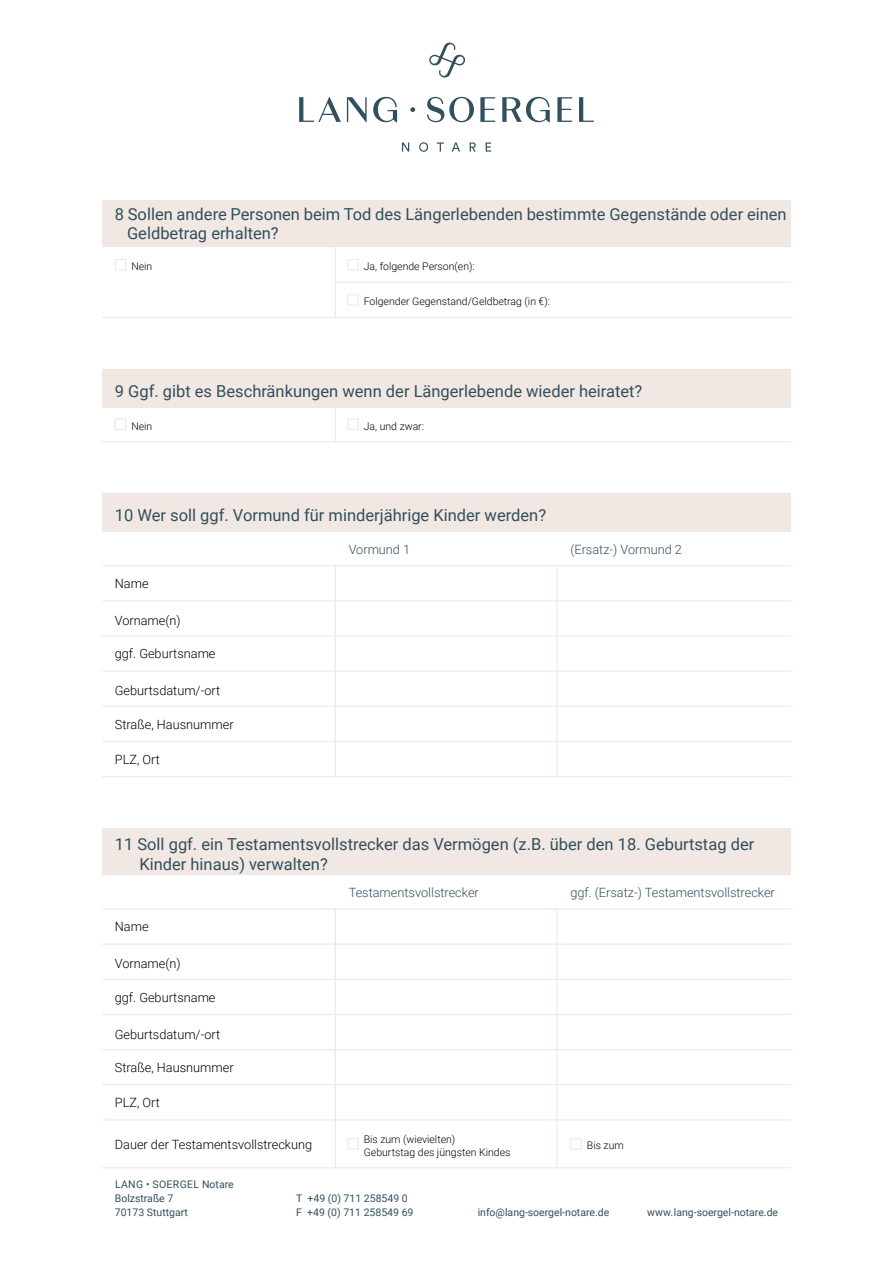
<style>
.page{position:relative;width:893px;height:1263px;background:#fff}
.page>*{position:absolute;margin:0;border:0;box-sizing:border-box;transform-origin:0 0}
.t1{font:16.5px/19.5px "Roboto";color:#314f5c}
.t2{font:300 12.75px "Roboto";color:#000}
.t3{font:300 12.75px "Roboto";color:#314f5c}
.t4{font:10.5px/14.2px "Roboto";color:#314f5c}
.t5{font:300 10.5px/12.6px "Roboto";color:#000}
</style>
<div class="page">
<svg style="left:429px;top:43px;width:36px;height:35px"></svg>
<svg style="left:402px;top:142px;width:7px;height:10px"></svg>
<svg style="left:419px;top:142px;width:9px;height:10px"></svg>
<svg style="left:437px;top:142px;width:7px;height:10px"></svg>
<svg style="left:452px;top:142px;width:8px;height:10px"></svg>
<svg style="left:470px;top:142px;width:6px;height:10px"></svg>
<svg style="left:486px;top:142px;width:5px;height:10px"></svg>
<svg style="left:410px;top:107px;width:5px;height:5px"></svg>
<svg style="left:427px;top:97px;width:47px;height:25px"></svg>
<svg style="left:480px;top:97px;width:15px;height:25px"></svg>
<svg style="left:557px;top:97px;width:15px;height:25px"></svg>
<svg style="left:579px;top:97px;width:15px;height:25px"></svg>
<svg style="left:502px;top:97px;width:48px;height:25px"></svg>
<svg style="left:299px;top:97px;width:42px;height:25px"></svg>
<svg style="left:347px;top:97px;width:20px;height:25px"></svg>
<svg style="left:373px;top:97px;width:24px;height:25px"></svg>
<div style="left:102px;top:200px;width:689px;height:47px;background:#f2e8e3"></div>
<div style="left:102px;top:828px;width:689px;height:47px;background:#f2e8e3"></div>
<div style="left:102px;top:493px;width:689px;height:39px;background:#f2e8e3"></div>
<div style="left:102px;top:369px;width:689px;height:38px;background:#f2e8e3"></div>
<hr style="left:336px;top:282px;width:455px;height:1px;background:#f2e8e3">
<hr style="left:102px;top:317px;width:689px;height:1px;background:#f2e8e3">
<hr style="left:335px;top:247px;width:1px;height:70px;background:#f2e8e3">
<div style="left:115px;top:259px;width:11px;height:11px;border:1px solid #f2e8e3"></div>
<div style="left:347px;top:259px;width:12px;height:11px;border:1px solid #f2e8e3"></div>
<div style="left:347px;top:294px;width:12px;height:12px;border:1px solid #f2e8e3"></div>
<hr style="left:556px;top:908px;width:2px;height:259px;background:#f2e8e3">
<hr style="left:335px;top:909px;width:1px;height:259px;background:#f2e8e3">
<hr style="left:102px;top:943px;width:689px;height:2px;background:#f2e8e3">
<hr style="left:102px;top:908px;width:689px;height:1px;background:#f2e8e3">
<hr style="left:102px;top:979px;width:689px;height:1px;background:#f2e8e3">
<hr style="left:102px;top:1014px;width:689px;height:1px;background:#f2e8e3">
<hr style="left:102px;top:1049px;width:689px;height:1px;background:#f2e8e3">
<hr style="left:102px;top:1084px;width:689px;height:1px;background:#f2e8e3">
<hr style="left:102px;top:1119px;width:689px;height:1px;background:#f2e8e3">
<hr style="left:102px;top:1167px;width:689px;height:1px;background:#f2e8e3">
<hr style="left:556px;top:565px;width:2px;height:211px;background:#f2e8e3">
<hr style="left:335px;top:566px;width:1px;height:211px;background:#f2e8e3">
<hr style="left:102px;top:600px;width:689px;height:1px;background:#f2e8e3">
<hr style="left:102px;top:565px;width:689px;height:1px;background:#f2e8e3">
<hr style="left:102px;top:635px;width:689px;height:2px;background:#f2e8e3">
<hr style="left:102px;top:671px;width:689px;height:1px;background:#f2e8e3">
<hr style="left:102px;top:706px;width:689px;height:1px;background:#f2e8e3">
<hr style="left:102px;top:741px;width:689px;height:1px;background:#f2e8e3">
<hr style="left:102px;top:776px;width:689px;height:1px;background:#f2e8e3">
<hr style="left:102px;top:407px;width:689px;height:1px;background:#f2e8e3">
<hr style="left:102px;top:441px;width:689px;height:1px;background:#f2e8e3">
<hr style="left:335px;top:407px;width:1px;height:35px;background:#f2e8e3">
<div style="left:115px;top:419px;width:11px;height:11px;border:1px solid #f2e8e3"></div>
<div style="left:347px;top:419px;width:12px;height:11px;border:1px solid #f2e8e3"></div>
<div style="left:347px;top:1138px;width:12px;height:11px;border:1px solid #f2e8e3"></div>
<div style="left:570px;top:1138px;width:12px;height:11px;border:1px solid #f2e8e3"></div>
<p class="t1" style="left:127px;top:203px;width:661px;text-indent:-12px">8 Sollen andere Personen beim Tod des Längerlebenden bestimmte Gegenstände oder einen<br>Geldbetrag erhalten?</p>
<p class="t5" style="left:131px;top:260px;width:22px">Nein</p>
<p class="t5" style="left:364px;top:260px;width:112px">Ja, folgende Person(en):</p>
<p class="t5" style="left:364px;top:295px;width:188px">Folgender Gegenstand/Geldbetrag (in €):</p>
<p class="t1" style="left:115px;top:381px;width:529px">9 Ggf. gibt es Beschränkungen wenn der Längerlebende wieder heiratet?</p>
<p class="t5" style="left:131px;top:419px;width:22px">Nein</p>
<p class="t5" style="left:364px;top:419px;width:62px">Ja, und zwar:</p>
<p class="t1" style="left:115px;top:505px;width:433px">10 Wer soll ggf. Vormund für minderjährige Kinder werden?</p>
<p class="t3" style="left:349px;top:540px;width:63px">Vormund 1</p>
<p class="t3" style="left:570px;top:540px;width:113px">(Ersatz-) Vormund 2</p>
<p class="t2" style="left:115px;top:575px;width:35px">Name</p>
<p class="t2" style="left:115px;top:612px;width:67px">Vorname(n)</p>
<p class="t2" style="left:115px;top:645px;width:102px">ggf. Geburtsname</p>
<p class="t2" style="left:115px;top:682px;width:107px">Geburtsdatum/-ort</p>
<p class="t2" style="left:115px;top:715px;width:120px">Straße, Hausnummer</p>
<p class="t2" style="left:115px;top:750px;width:47px">PLZ, Ort</p>
<p class="t1" style="left:139px;top:834px;width:616px;text-indent:-25px">11 Soll ggf. ein Testamentsvollstrecker das Vermögen (z.B. über den 18. Geburtstag der<br>Kinder hinaus) verwalten?</p>
<p class="t3" style="left:349px;top:883px;width:132px">Testamentsvollstrecker</p>
<p class="t3" style="left:570px;top:883px;width:206px">ggf. (Ersatz-) Testamentsvollstrecker</p>
<p class="t2" style="left:115px;top:918px;width:35px">Name</p>
<p class="t2" style="left:115px;top:955px;width:67px">Vorname(n)</p>
<p class="t2" style="left:115px;top:988px;width:102px">ggf. Geburtsname</p>
<p class="t2" style="left:115px;top:1025px;width:107px">Geburtsdatum/-ort</p>
<p class="t2" style="left:115px;top:1058px;width:120px">Straße, Hausnummer</p>
<p class="t2" style="left:115px;top:1093px;width:47px">PLZ, Ort</p>
<p class="t2" style="left:115px;top:1135px;width:199px">Dauer der Testamentsvollstreckung</p>
<p class="t5" style="left:364px;top:1132px;width:148px">Bis zum (wievielten)<br>Geburtstag des jüngsten Kindes</p>
<p class="t5" style="left:587px;top:1139px;width:38px">Bis zum</p>
<p class="t4" style="left:115px;top:1176px;width:120px">LANG • SOERGEL Notare<br>Bolzstraße 7<br>70173 Stuttgart</p>
<p class="t4" style="left:296px;top:1191px;width:119px">T +49 (0) 711 258549 0<br>F +49 (0) 711 258549 69</p>
<p class="t4" style="left:478px;top:1205px;width:133px">info@lang-soergel-notare.de</p>
<p class="t4" style="left:647px;top:1205px;width:133px">www . lang-soergel-notare.de</p>
</div>
